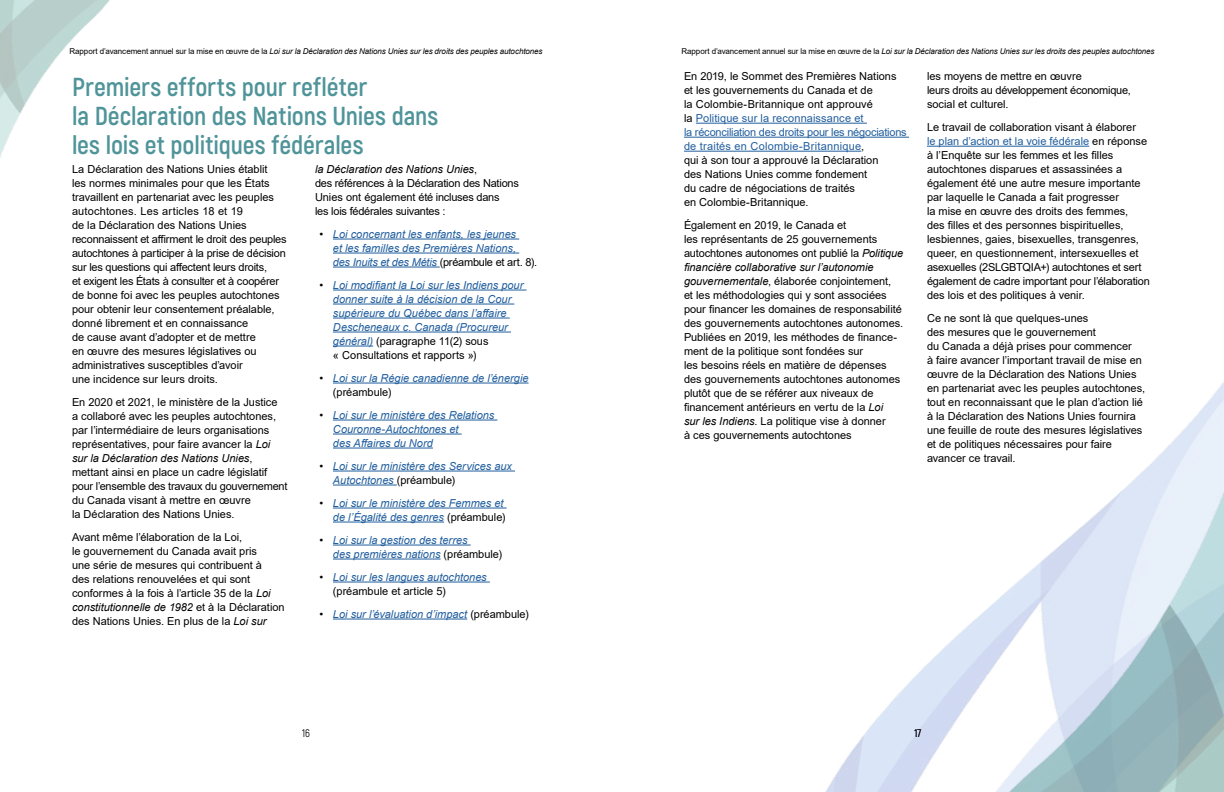
<style>
.page{position:relative;width:1224px;height:792px;background:#fff}
.page>*{position:absolute;margin:0;border:0;box-sizing:border-box;transform-origin:0 0}
.t1{font:700 26px/29px "Akrobat";letter-spacing:-.005em;color:#4f9499}
.t2{font:11px/14px "Arial";color:#000}
.t3{font:italic 11px/14px "Arial";color:#215e9e}
.t4{font:11px/14px "Arial";letter-spacing:-.02em;color:#000}
.t5{font:11px "Akrobat";color:#000}
.t6{font:italic 8px "Arial";letter-spacing:-.01em;color:#000}
.s1{font-style:normal}
.s2{font-style:italic}
.s3{color:#000}
.s4{font-style:normal;color:#000}
.s5{color:#215e9e}
</style>
<div class="page">
<hr style="left:333px;top:239px;width:186px;height:1px;background:#215e9e">
<hr style="left:333px;top:253px;width:186px;height:1px;background:#215e9e">
<hr style="left:333px;top:267px;width:107px;height:1px;background:#215e9e">
<hr style="left:333px;top:290px;width:193px;height:1px;background:#215e9e">
<hr style="left:333px;top:304px;width:181px;height:1px;background:#215e9e">
<hr style="left:333px;top:318px;width:177px;height:1px;background:#215e9e">
<hr style="left:333px;top:332px;width:178px;height:1px;background:#215e9e">
<hr style="left:333px;top:346px;width:40px;height:1px;background:#215e9e">
<hr style="left:333px;top:383px;width:196px;height:1px;background:#215e9e">
<hr style="left:333px;top:420px;width:164px;height:1px;background:#215e9e">
<hr style="left:333px;top:434px;width:129px;height:1px;background:#215e9e">
<hr style="left:333px;top:448px;width:100px;height:1px;background:#215e9e">
<hr style="left:333px;top:471px;width:182px;height:1px;background:#215e9e">
<hr style="left:333px;top:485px;width:64px;height:1px;background:#215e9e">
<hr style="left:333px;top:508px;width:174px;height:1px;background:#215e9e">
<hr style="left:333px;top:522px;width:111px;height:1px;background:#215e9e">
<hr style="left:333px;top:545px;width:138px;height:1px;background:#215e9e">
<hr style="left:333px;top:559px;width:108px;height:1px;background:#215e9e">
<hr style="left:333px;top:582px;width:157px;height:1px;background:#215e9e">
<hr style="left:333px;top:619px;width:134px;height:1px;background:#215e9e">
<hr style="left:696px;top:123px;width:171px;height:1px;background:#215e9e">
<hr style="left:684px;top:137px;width:225px;height:1px;background:#215e9e">
<hr style="left:684px;top:151px;width:177px;height:1px;background:#215e9e">
<hr style="left:927px;top:146px;width:162px;height:1px;background:#215e9e">
<img style="left:0;top:0;width:110px;height:158px">
<img style="left:825px;top:382px;width:399px;height:410px">
<p class="t6" style="left:69px;top:46px;width:475px"><span class="s1">Rapport d’avancement annuel sur la mise en œuvre de la</span> Loi sur la Déclaration des Nations Unies sur les droits des peuples autochtones</p>
<h1 class="t1" style="left:72px;top:73px;width:368px">Premiers efforts pour refléter<br>la Déclaration des Nations Unies dans les lois et politiques fédérales</h1>
<p class="t2" style="left:72px;top:162px;width:216px">La Déclaration des Nations Unies établit<br>les normes minimales pour que les États travaillent en partenariat avec les peuples autochtones. Les articles 18 et 19<br>de la Déclaration des Nations Unies reconnaissent et affirment le droit des peuples autochtones à participer à la prise de décision sur les questions qui affectent leurs droits,<br>et exigent les États à consulter et à coopérer de bonne foi avec les peuples autochtones pour obtenir leur consentement préalable, donné librement et en connaissance<br>de cause avant d’adopter et de mettre<br>en œuvre des mesures législatives ou administratives susceptibles d’avoir<br>une incidence sur leurs droits.</p>
<p class="t2" style="left:72px;top:395px;width:217px">En 2020 et 2021, le ministère de la Justice<br>a collaboré avec les peuples autochtones, par l’intermédiaire de leurs organisations représentatives, pour faire avancer la <span class="s2">Loi sur la Déclaration des Nations Unies</span>, mettant ainsi en place un cadre législatif pour l’ensemble des travaux du gouvernement du Canada visant à mettre en œuvre<br>la Déclaration des Nations Unies.</p>
<p class="t2" style="left:72px;top:530px;width:214px">Avant même l’élaboration de la Loi,<br>le gouvernement du Canada avait pris<br>une série de mesures qui contribuent à<br>des relations renouvelées et qui sont conformes à la fois à l’article 35 de la <span class="s2">Loi constitutionnelle de 1982</span> et à la Déclaration des Nations Unies. En plus de la <span class="s2">Loi sur</span></p>
<p class="t4" style="left:315px;top:162px;width:205px"><span class="s2">la Déclaration des Nations Unies</span>,<br>des références à la Déclaration des Nations Unies ont également été incluses dans<br>les lois fédérales suivantes :</p>
<p class="t3" style="left:333px;top:227px;width:206px;text-indent:-13px"><span class="s3">•</span> Loi concernant les enfants, les jeunes<br>et les familles des Premières Nations,<br>des Inuits et des Métis <span class="s4">(préambule et art. 8).</span></p>
<p class="t3" style="left:333px;top:278px;width:192px;text-indent:-13px"><span class="s3">•</span> Loi modifiant la Loi sur les Indiens pour donner suite à la décision de la Cour supérieure du Québec dans l’affaire Descheneaux c. Canada (Procureur général) <span class="s4">(paragraphe 11(2) sous<br>« Consultations et rapports »)</span></p>
<p class="t3" style="left:333px;top:371px;width:197px;text-indent:-13px"><span class="s3">•</span> Loi sur la Régie canadienne de l’énergie <span class="s4">(préambule)</span></p>
<p class="t3" style="left:333px;top:408px;width:163px;text-indent:-13px"><span class="s3">•</span> Loi sur le ministère des Relations<br>Couronne-Autochtones et<br>des Affaires du Nord</p>
<p class="t3" style="left:333px;top:459px;width:180px;text-indent:-13px"><span class="s3">•</span> Loi sur le ministère des Services aux<br>Autochtones <span class="s4">(préambule)</span></p>
<p class="t3" style="left:319px;top:496px;width:187px;text-align:right"><span class="s3">•</span> Loi sur le ministère des Femmes et de l’Égalité des genres <span class="s4">(préambule)</span></p>
<p class="t3" style="left:333px;top:533px;width:171px;text-indent:-13px"><span class="s3">•</span> Loi sur la gestion des terres<br>des premières nations <span class="s4">(préambule)</span></p>
<p class="t3" style="left:333px;top:570px;width:155px;text-indent:-13px"><span class="s3">•</span> Loi sur les langues autochtones <span class="s4">(préambule et article 5)</span></p>
<p class="t3" style="left:319px;top:607px;width:211px"><span class="s3">•</span> Loi sur l’évaluation d’impact <span class="s4">(préambule)</span></p>
<p class="t5" style="left:302px;top:727px;width:9px">16</p>
<p class="t6" style="left:681px;top:46px;width:475px"><span class="s1">Rapport d’avancement annuel sur la mise en œuvre de la</span> Loi sur la Déclaration des Nations Unies sur les droits des peuples autochtones</p>
<p class="t2" style="left:684px;top:69px;width:224px">En 2019, le Sommet des Premières Nations et les gouvernements du Canada et de<br>la Colombie-Britannique ont approuvé<br>la <span class="s5">Politique sur la reconnaissance et<br>la réconciliation des droits pour les négociations de traités en Colombie-Britannique</span>,<br>qui à son tour a approuvé la Déclaration<br>des Nations Unies comme fondement<br>du cadre de négociations de traités<br>en Colombie-Britannique.</p>
<p class="t2" style="left:684px;top:218px;width:221px">Également en 2019, le Canada et<br>les représentants de 25 gouvernements autochtones autonomes ont publié la <span class="s2">Politique financière collaborative sur l’autonomie gouvernementale</span>, élaborée conjointement,<br>et les méthodologies qui y sont associées pour financer les domaines de responsabilité des gouvernements autochtones autonomes.<br>Publiées en 2019, les méthodes de finance&shy;ment de la politique sont fondées sur<br>les besoins réels en matière de dépenses des gouvernements autochtones autonomes plutôt que de se référer aux niveaux de financement antérieurs en vertu de la <span class="s2">Loi<br>sur les Indiens</span>. La politique vise à donner<br>à ces gouvernements autochtones</p>
<p class="t2" style="left:927px;top:69px;width:205px">les moyens de mettre en œuvre<br>leurs droits au développement économique, social et culturel.</p>
<p class="t2" style="left:927px;top:120px;width:224px">Le travail de collaboration visant à élaborer<br><span class="s5">le plan d’action et la voie fédérale</span> en réponse à l’Enquête sur les femmes et les filles autochtones disparues et assassinées a également été une autre mesure importante par laquelle le Canada a fait progresser<br>la mise en œuvre des droits des femmes,<br>des filles et des personnes bispirituelles, lesbiennes, gaies, bisexuelles, transgenres, queer, en questionnement, intersexuelles et asexuelles (2SLGBTQIA+) autochtones et sert également de cadre important pour l’élaboration des lois et des politiques à venir.</p>
<p class="t2" style="left:927px;top:311px;width:220px">Ce ne sont là que quelques-unes<br>des mesures que le gouvernement<br>du Canada a déjà prises pour commencer<br>à faire avancer l’important travail de mise en œuvre de la Déclaration des Nations Unies en partenariat avec les peuples autochtones, tout en reconnaissant que le plan d’action lié à la Déclaration des Nations Unies fournira une feuille de route des mesures législatives et de politiques nécessaires pour faire avancer ce travail.</p>
<p class="t5" style="left:915px;top:727px;width:8px">17</p>
</div>
